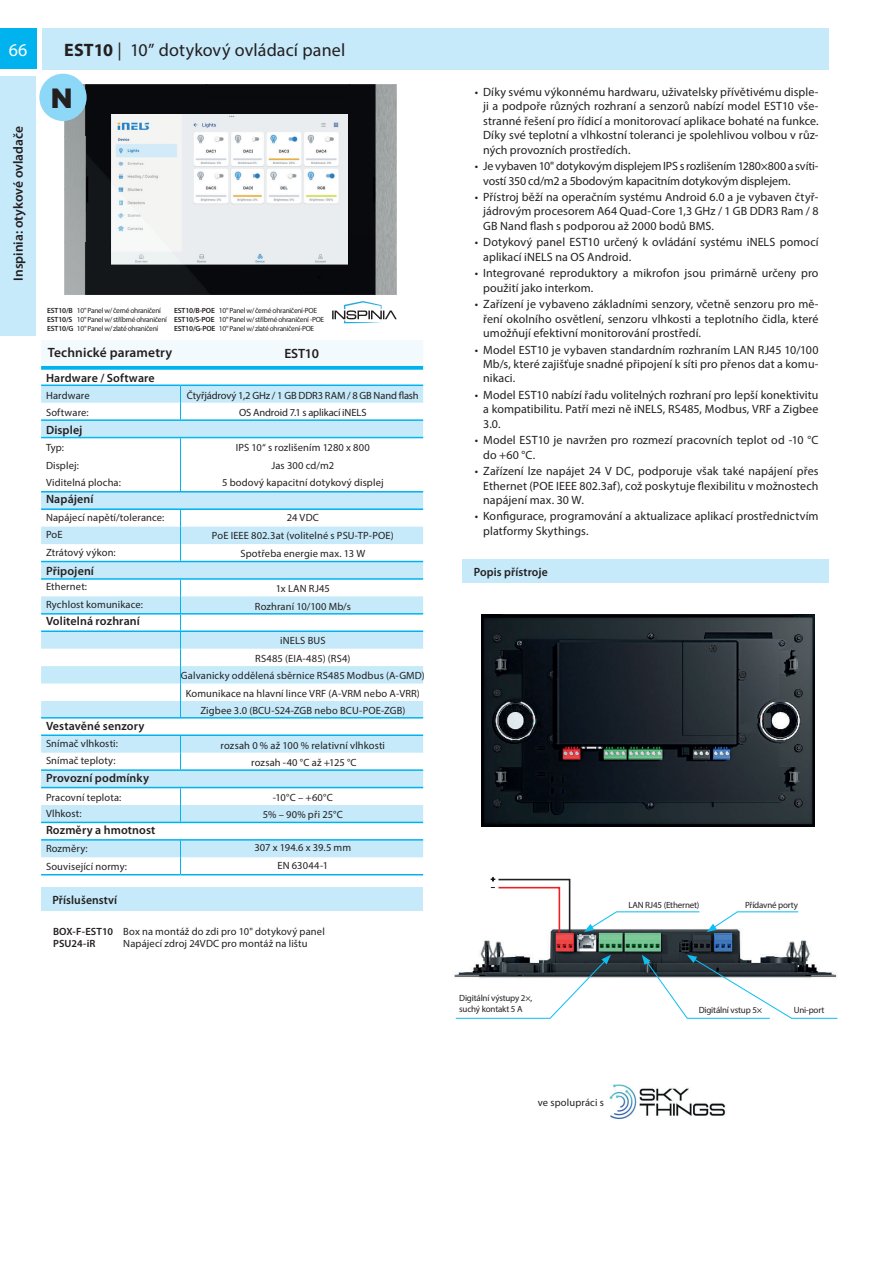
<style>
.page{position:relative;width:893px;height:1263px;background:#fff}
.page>*{position:absolute;margin:0;border:0;box-sizing:border-box;transform-origin:0 0}
.t1{font:900 27.75px "Gotham";color:#231f20}
.t2{font:18px "Myriad Pro";letter-spacing:.005em;color:#231f20}
.t3{font:18px "Myriad Pro";color:#fff}
.t4{font:600 13.5px "Myriad Pro";color:#231f20}
.t5{font:12px/14.4px "Myriad Pro";letter-spacing:.005em;color:#231f20;text-align:justify}
.t6{font:600 12px "Myriad Pro";letter-spacing:.01em;color:#231f20}
.t7{font:10.5px/17.4px "Myriad Pro";letter-spacing:.01em;color:#231f20}
.t8{font:10.5px/17.4px "Myriad Pro";letter-spacing:-.01em;color:#231f20;text-align:center}
.t9{font:600 10.5px/12.6px "Myriad Pro";letter-spacing:.005em;color:#231f20}
.t10{font:9px/10.8px "Myriad Pro";letter-spacing:-.02em;color:#231f20}
.t11{font:7.5px/9px "Myriad Pro";letter-spacing:-.04em;color:#231f20}
.t12{font:600 7.5px/9px "Myriad Pro";letter-spacing:-.02em;color:#231f20}
.s1{font-weight:700}
</style>
<div class="page">
<div style="left:43px;top:28px;width:786px;height:41px;background:#c6eafa"></div>
<div style="left:0;top:28px;width:36px;height:41px;background:#00b3ef"></div>
<div style="left:0;top:76px;width:36px;height:259px;background:#c6eafa"></div>
<div style="left:41px;top:341px;width:382px;height:25px;background:#f3fafe"></div>
<svg style="left:41px;top:386px;width:382px;height:471px"></svg>
<hr style="left:41px;top:384px;width:139px;height:2px;background:#00b3ef">
<svg style="left:180px;top:386px;width:1px;height:33px"></svg>
<hr style="left:180px;top:384px;width:243px;height:2px;background:#00b3ef">
<hr style="left:180px;top:438px;width:1px;height:53px;background:#00b3ef">
<svg style="left:180px;top:510px;width:1px;height:51px"></svg>
<svg style="left:180px;top:580px;width:1px;height:137px"></svg>
<svg style="left:180px;top:736px;width:1px;height:33px"></svg>
<svg style="left:180px;top:788px;width:1px;height:34px"></svg>
<hr style="left:41px;top:874px;width:139px;height:1px;background:#00b3ef">
<svg style="left:180px;top:841px;width:1px;height:33px"></svg>
<hr style="left:180px;top:874px;width:243px;height:1px;background:#00b3ef">
<svg style="left:41px;top:366px;width:382px;height:4px;background:#11b8f0"></svg>
<hr style="left:41px;top:437px;width:382px;height:1px;background:#00baf1">
<hr style="left:41px;top:419px;width:382px;height:2px;background:#00b3ef">
<hr style="left:41px;top:491px;width:382px;height:1px;background:#00b3ef">
<hr style="left:41px;top:508px;width:382px;height:2px;background:#00b3ef">
<hr style="left:41px;top:561px;width:382px;height:1px;background:#00b3ef">
<hr style="left:41px;top:578px;width:382px;height:2px;background:#00b3ef">
<hr style="left:41px;top:717px;width:382px;height:1px;background:#00b3ef">
<hr style="left:41px;top:734px;width:382px;height:2px;background:#00b3ef">
<hr style="left:41px;top:769px;width:382px;height:2px;background:#00b3ef">
<hr style="left:41px;top:787px;width:382px;height:1px;background:#00b3ef">
<hr style="left:41px;top:822px;width:382px;height:1px;background:#00b3ef">
<hr style="left:41px;top:839px;width:382px;height:2px;background:#00b3ef">
<hr style="left:41px;top:613px;width:382px;height:1px;background:#00b3ef">
<hr style="left:41px;top:630px;width:382px;height:2px;background:#00b3ef">
<img style="left:481px;top:615px;width:334px;height:212px">
<img style="left:454px;top:929px;width:356px;height:49px">
<img style="left:64px;top:84px;width:285px;height:53px">
<img style="left:349px;top:84px;width:48px;height:211px">
<img style="left:64px;top:137px;width:48px;height:105px">
<div style="left:302px;top:137px;width:47px;height:158px;background:#08090d"></div>
<img style="left:64px;top:242px;width:143px;height:53px">
<div style="left:207px;top:264px;width:95px;height:31px;background:#07090d"></div>
<div style="left:462px;top:560px;width:367px;height:23px;background:#c6eafa"></div>
<svg style="left:491px;top:877px;width:80px;height:57px"></svg>
<img style="left:609px;top:1084px;width:117px;height:35px">
<svg style="left:332px;top:301px;width:65px;height:22px"></svg>
<img style="left:112px;top:115px;width:236px;height:149px">
<div style="left:39px;top:74px;width:48px;height:47px;background:#8dd7f7;border-radius:50%"></div>
<div style="left:41px;top:887px;width:382px;height:24px;background:#c6eafa"></div>
<svg style="left:707px;top:911px;width:92px;height:21px"></svg>
<svg style="left:642px;top:955px;width:196px;height:64px"></svg>
<svg style="left:455px;top:955px;width:156px;height:64px"></svg>
<svg style="left:584px;top:911px;width:116px;height:21px"></svg>
<h2 class="t3" style="left:9px;top:43px;width:20px">66</h2>
<p class="t4" style="left:13px;top:281px;width:156px;rotate:-90deg">Inspinia: otykové ovladače</p>
<h2 class="t2" style="left:64px;top:43px;width:283px"><span class="s1">EST10</span> | 10” dotykový ovládací panel</h2>
<h1 class="t1" style="left:51px;top:86px;width:23px">N</h1>
<p class="t11" style="left:77px;top:307px;width:92px">10" Panel w/ černé ohraničení<br>10" Panel w/ stříbrné ohraničení<br>10" Panel w/ zlaté ohraničení</p>
<p class="t11" style="left:219px;top:307px;width:107px">10" Panel w/ černé ohraničení-POE<br>10" Panel w/ stříbrné ohraničení -POE<br>10" Panel w/ zlaté ohraničení-POE</p>
<p class="t12" style="left:47px;top:307px;width:28px">EST10/B<br>EST10/S<br>EST10/G</p>
<p class="t12" style="left:174px;top:307px;width:43px;text-align:justify">EST10/B-POE EST10/S-POE EST10/G-POE</p>
<p class="t4" style="left:48px;top:348px;width:126px">Technické parametry</p>
<p class="t6" style="left:46px;top:373px;width:110px">Hardware / Software</p>
<p class="t7" style="left:46px;top:388px;width:45px">Hardware<br>Software:</p>
<p class="t6" style="left:46px;top:425px;width:38px">Displej</p>
<p class="t7" style="left:46px;top:440px;width:76px">Typ:<br>Displej:<br>Viditelná plocha:</p>
<p class="t6" style="left:46px;top:495px;width:49px">Napájení</p>
<p class="t7" style="left:46px;top:510px;width:120px">Napájecí napětí/tolerance:<br>PoE<br>Ztrátový výkon:</p>
<p class="t6" style="left:46px;top:566px;width:50px">Připojení</p>
<p class="t7" style="left:46px;top:579px;width:98px">Ethernet:<br>Rychlost komunikace:</p>
<p class="t6" style="left:46px;top:617px;width:95px">Volitelná rozhraní</p>
<p class="t6" style="left:46px;top:721px;width:100px">Vestavěné senzory</p>
<p class="t7" style="left:46px;top:736px;width:73px">Snímač vlhkosti:<br>Snímač teploty:</p>
<p class="t6" style="left:46px;top:773px;width:105px">Provozní podmínky</p>
<p class="t7" style="left:46px;top:790px;width:77px;line-height:15.9px">Pracovní teplota:<br>Vlhkost:</p>
<p class="t6" style="left:46px;top:825px;width:111px">Rozměry a hmotnost</p>
<p class="t7" style="left:46px;top:841px;width:82px;line-height:18px">Rozměry:<br>Související normy:</p>
<p class="t6" style="left:52px;top:895px;width:66px">Příslušenství</p>
<p class="t4" style="left:285px;top:348px;width:36px">EST10</p>
<p class="t8" style="left:187px;top:388px;width:233px">Čtyřjádrový 1,2 GHz / 1 GB DDR3 RAM / 8 GB Nand flash<br>OS Android 7.1 s aplikací iNELS</p>
<p class="t7" style="left:222px;top:440px;width:163px;text-align:center">IPS 10“ s rozlišením 1280 x 800<br>Jas 300 cd/m2<br>5 bodový kapacitní dotykový displej</p>
<p class="t7" style="left:212px;top:510px;width:184px;line-height:18px;text-align:center">24 VDC<br>PoE IEEE 802.3at (volitelné s PSU-TP-POE)<br>Spotřeba energie max. 13 W</p>
<p class="t7" style="left:255px;top:581px;width:97px;text-align:center">1x LAN RJ45<br>Rozhraní 10/100 Mb/s</p>
<p class="t7" style="left:181px;top:633px;width:245px;text-align:center">iNELS BUS<br>RS485 (EIA-485) (RS4)<br>Galvanicky oddělená sběrnice RS485 Modbus (A-GMD)<br>Komunikace na hlavní lince VRF (A-VRM nebo A-VRR)<br>Zigbee 3.0 (BCU-S24-ZGB nebo BCU-POE-ZGB)</p>
<p class="t7" style="left:221px;top:738px;width:166px;text-align:center">rozsah 0 % až 100 % relativní vlhkosti rozsah -40 °C až +125 °C</p>
<p class="t7" style="left:263px;top:790px;width:82px;text-align:center">-10°C – +60°C<br>5% – 90% při 25°C</p>
<p class="t7" style="left:254px;top:840px;width:98px;text-align:center">307 x 194.6 x 39.5 mm<br>EN 63044-1</p>
<p class="t9" style="left:53px;top:926px;width:61px">BOX-F-EST10<br>PSU24-iR</p>
<p class="t7" style="left:123px;top:926px;width:203px;line-height:12.6px">Box na montáž do zdi pro 10" dotykový panel<br>Napájecí zdroj 24VDC pro montáž na lištu</p>
<p class="t5" style="left:483px;top:86px;width:337px;text-indent:-9px">• Díky svému výkonnému hardwaru, uživatelsky přívětivému disple&shy;ji a podpoře různých rozhraní a senzorů nabízí model EST10 vše&shy;stranné řešení pro řídicí a monitorovací aplikace bohaté na funkce.<br>Díky své teplotní a vlhkostní toleranci je spolehlivou volbou v růz&shy;ných provozních prostředích.</p>
<p class="t5" style="left:483px;top:160px;width:337px;text-indent:-9px">• Je vybaven 10" dotykovým displejem IPS s rozlišením 1280×800 a svíti&shy;vostí 350 cd/m2 a 5bodovým kapacitním dotykovým displejem.</p>
<p class="t5" style="left:483px;top:191px;width:337px;text-indent:-9px">• Přístroj běží na operačním systému Android 6.0 a je vybaven čtyř&shy;jádrovým procesorem A64 Quad-Core 1,3 GHz / 1 GB DDR3 Ram / 8<br>GB Nand flash s podporou až 2000 bodů BMS.</p>
<p class="t5" style="left:483px;top:236px;width:337px;text-indent:-9px">• Dotykový panel EST10 určený k ovládání systému iNELS pomocí aplikací iNELS na OS Android.</p>
<p class="t5" style="left:483px;top:267px;width:337px;text-indent:-9px">• Integrované reproduktory a mikrofon jsou primárně určeny pro použití jako interkom.</p>
<p class="t5" style="left:483px;top:298px;width:337px;text-indent:-9px">• Zařízení je vybaveno základními senzory, včetně senzoru pro mě&shy;ření okolního osvětlení, senzoru vlhkosti a teplotního čidla, které umožňují efektivní monitorování prostředí.</p>
<p class="t5" style="left:483px;top:344px;width:337px;text-indent:-9px">• Model EST10 je vybaven standardním rozhraním LAN RJ45 10/100<br>Mb/s, které zajišťuje snadné připojení k síti pro přenos dat a komu&shy;nikaci.</p>
<p class="t5" style="left:483px;top:389px;width:337px;text-indent:-9px">• Model EST10 nabízí řadu volitelných rozhraní pro lepší konektivitu a kompatibilitu. Patří mezi ně iNELS, RS485, Modbus, VRF a Zigbee 3.0.</p>
<p class="t5" style="left:483px;top:434px;width:337px;text-indent:-9px">• Model EST10 je navržen pro rozmezí pracovních teplot od -10 °C do +60 °C.</p>
<p class="t5" style="left:483px;top:465px;width:337px;text-indent:-9px">• Zařízení lze napájet 24 V DC, podporuje však také napájení přes Ethernet (POE IEEE 802.3af), což poskytuje flexibilitu v možnostech napájení max. 30 W.</p>
<p class="t5" style="left:483px;top:510px;width:337px;text-indent:-9px">• Konfigurace, programování a aktualizace aplikací prostřednictvím platformy Skythings.</p>
<p class="t6" style="left:474px;top:567px;width:76px">Popis přístroje</p>
<p class="t10" style="left:628px;top:900px;width:73px">LAN RJ45 (Ethernet)</p>
<p class="t10" style="left:745px;top:900px;width:54px">Přídavné porty</p>
<p class="t10" style="left:459px;top:993px;width:75px">Digitální výstupy 2×, suchý kontakt 5 A</p>
<p class="t7" style="left:538px;top:1095px;width:67px">ve spolupráci s</p>
<p class="t10" style="left:699px;top:1006px;width:65px">Digitální vstup 5×</p>
<p class="t10" style="left:794px;top:1006px;width:32px">Uni-port</p>
</div>
